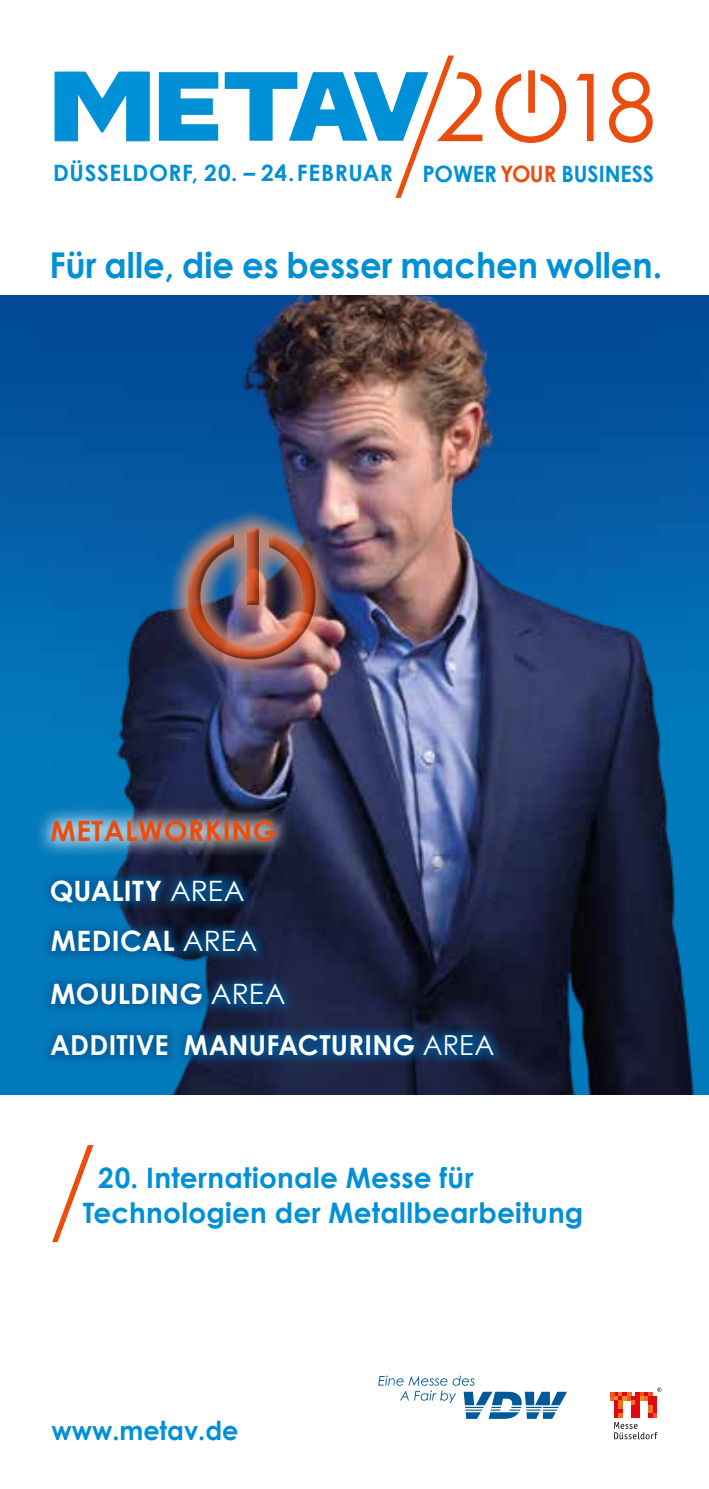
<style>
.page{position:relative;width:709px;height:1489px;background:#fff}
.page>*{position:absolute;margin:0;border:0;box-sizing:border-box;transform-origin:0 0}
.t1{font:93.5px "Century Gothic";color:#e94e0f;scale:.96 1}
.t2{font:700 35.5px "Century Gothic";color:#0090d7;scale:.95 1}
.t3{font:700 28.25px/35.5px "Century Gothic";letter-spacing:.01em;color:#0090d7}
.t4{font:700 28px/59.8px "Century Gothic";letter-spacing:.02em;color:#e94e0f}
.t5{font:700 28px/52.8px "Century Gothic";letter-spacing:.01em;color:#fff}
.t6{font:700 27.5px "Century Gothic";letter-spacing:.01em;color:#fff}
.t7{font:700 26.25px "Century Gothic";color:#0090d7}
.t8{font:700 22.5px "Century Gothic";letter-spacing:.015em;color:#0090d7}
.s1{color:#e94e0f}
.s2{color:#fff}
.s3{font-weight:400;color:#fff}
.s4{font-weight:400}
</style>
<div class="page">
<img style="left:0;top:295px;width:84px;height:799px">
<img style="left:84px;top:295px;width:625px;height:799px">
<div style="left:166px;top:507px;width:171px;height:173px;background:#e94e0f;opacity:.95"></div>
<div style="left:186px;top:526px;width:126px;height:127px;background:#fff;opacity:.75"></div>
<div style="left:189px;top:526px;width:129px;height:135px;background:#000;opacity:.75"></div>
<svg style="left:52px;top:1145px;width:41px;height:96px"></svg>
<svg style="left:610px;top:1387px;width:51px;height:52px"></svg>
<svg style="left:378px;top:1375px;width:189px;height:43px"></svg>
<div style="left:34px;top:803px;width:258px;height:56px;background:#fff;opacity:.65"></div>
<div style="left:39px;top:869px;width:216px;height:44px;background:#005a9a;opacity:.78"></div>
<div style="left:40px;top:1023px;width:465px;height:44px;background:#005a9a;opacity:.78"></div>
<div style="left:40px;top:919px;width:228px;height:44px;background:#005a9a;opacity:.78"></div>
<div style="left:40px;top:972px;width:256px;height:43px;background:#005a9a;opacity:.78"></div>
<svg style="left:54px;top:71px;width:96px;height:71px"></svg>
<svg style="left:159px;top:72px;width:59px;height:69px"></svg>
<svg style="left:576px;top:74px;width:17px;height:67px"></svg>
<svg style="left:225px;top:56px;width:257px;height:142px"></svg>
<svg style="left:495px;top:74px;width:71px;height:69px"></svg>
<div style="left:528px;top:70px;width:7px;height:43px;background:#e94e0f"></div>
<h1 class="t1" style="left:606px;top:50px;width:53px">8</h1>
<p class="t8" style="left:53px;top:158px;width:341px">DÜSSELDORF, 20. – 24. FEBRUAR</p>
<p class="t8" style="left:422px;top:159px;width:233px">POWER<span class="s1">YOUR</span> BUSINESS</p>
<p class="t2" style="left:49px;top:243px;width:646px">Für alle, die es besser machen wollen.</p>
<p class="t4" style="left:50px;top:800px;width:228px">METALWORKING<br><span class="s2">QUALITY</span> <span class="s3">AREA</span></p>
<p class="t5" style="left:51px;top:914px;width:236px">MEDICAL <span class="s4">AREA<br></span>MOULDING <span class="s4">AREA</span></p>
<p class="t6" style="left:50px;top:1027px;width:445px">ADDITIVE MANUFACTURING <span class="s4">AREA</span></p>
<p class="t3" style="left:83px;top:1158px;width:502px;text-indent:16px">20. Internationale Messe für<br>Technologien der Metallbearbeitung</p>
<p class="t7" style="left:51px;top:1413px;width:188px">www.metav.de</p>
</div>
